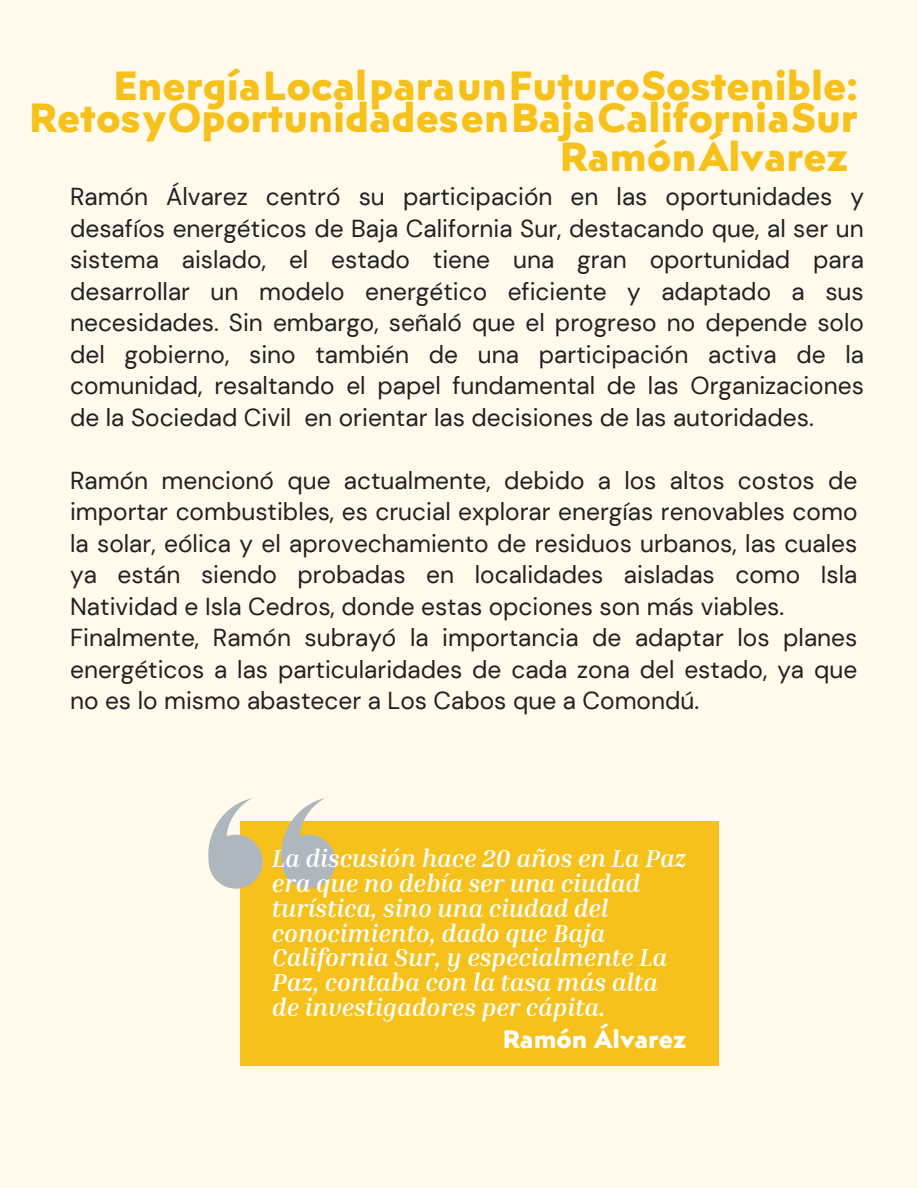
<style>
.page{position:relative;width:918px;height:1188px;background:#fffaeb}
.page>*{position:absolute;margin:0;border:0;box-sizing:border-box;transform-origin:0 0}
.t1{font:700 40.5px/32.4px "Posterama Text";color:#f6c11a;text-align:right}
.t2{font:italic 700 25.05px/24.8px "Inria Serif";color:#fff}
.t3{font:700 25.05px "Posterama Text";color:#fff}
.t4{font:24.45px/31.5px "DM Sans";color:#231f20;text-align:justify}
</style>
<div class="page">
<div style="left:240px;top:821px;width:479px;height:245px;background:#f6c11a"></div>
<svg style="left:208px;top:798px;width:55px;height:91px"></svg>
<svg style="left:281px;top:798px;width:54px;height:91px"></svg>
<p class="t1" style="left:29px;top:68px;width:830px">Energía Local para un Futuro Sostenible:<br>Retos y Oportunidades en Baja California Sur</p>
<p class="t1" style="left:560px;top:139px;width:290px">Ramón Álvarez</p>
<p class="t4" style="left:70px;top:181px;width:795px">Ramón Álvarez centró su participación en las oportunidades y desafíos energéticos de Baja California Sur, destacando que, al ser un sistema aislado, el estado tiene una gran oportunidad para desarrollar un modelo energético eficiente y adaptado a sus necesidades. Sin embargo, señaló que el progreso no depende solo del gobierno, sino también de una participación activa de la comunidad, resaltando el papel fundamental de las Organizaciones de la Sociedad Civil en orientar las decisiones de las autoridades.</p>
<p class="t4" style="left:70px;top:464px;width:789px;text-align:left">Ramón mencionó que actualmente, debido a los altos costos de importar combustibles, es crucial explorar energías renovables como la solar, eólica y el aprovechamiento de residuos urbanos, las cuales ya están siendo probadas en localidades aisladas como Isla Natividad e Isla Cedros, donde estas opciones son más viables.<br>Finalmente, Ramón subrayó la importancia de adaptar los planes energéticos a las particularidades de cada zona del estado, ya que no es lo mismo abastecer a Los Cabos que a Comondú.</p>
<p class="t2" style="left:272px;top:846px;width:416px">La discusión hace 20 años en La Paz era que no debía ser una ciudad turística, sino una ciudad del conocimiento, dado que Baja<br>California Sur, y especialmente La<br>Paz, contaba con la tasa más alta de investigadores per cápita.</p>
<p class="t3" style="left:503px;top:1022px;width:185px">Ramón Álvarez</p>
</div>
